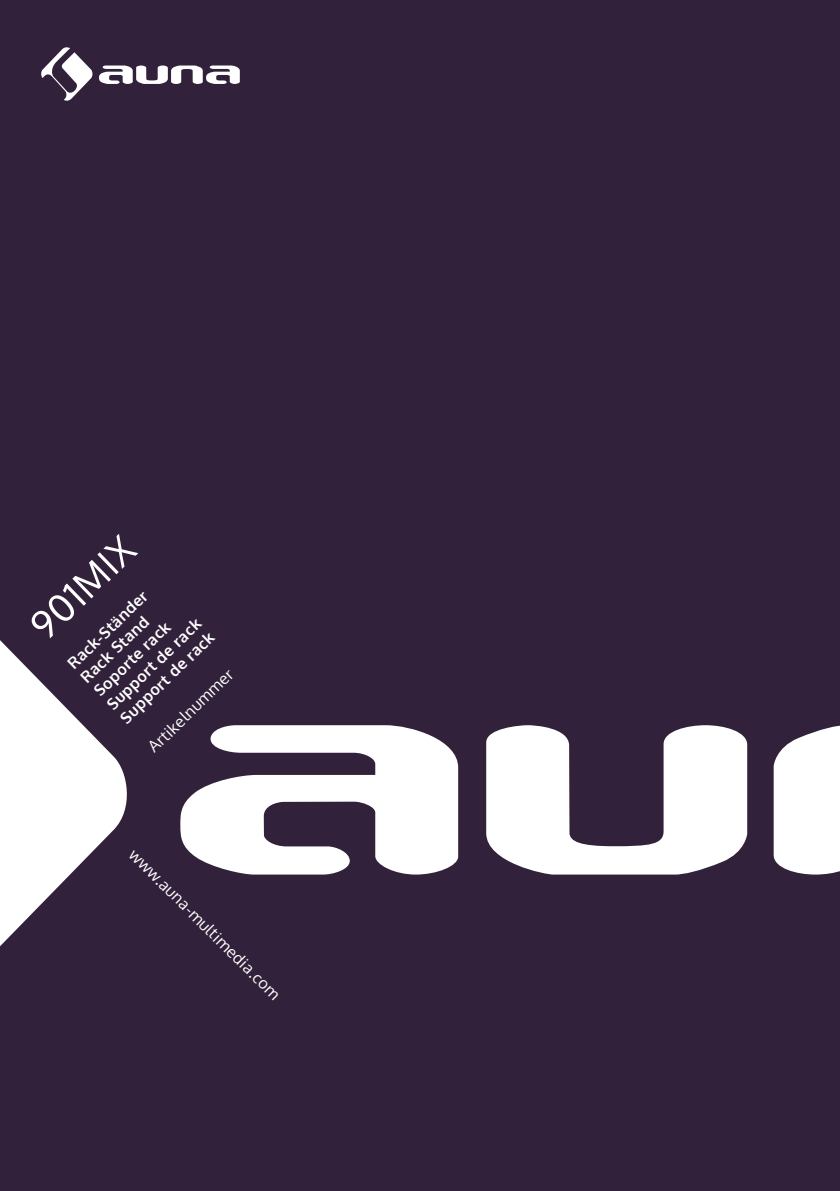
<style>
.page{position:relative;width:840px;height:1191px;background:#fff}
.page>*{position:absolute;margin:0;border:0;box-sizing:border-box;transform-origin:0 0}
.t1{font:38px "Oxygen";color:#fff}
.t2{font:16px "Oxygen";color:#fff}
.t3{font:700 15.8px/19px "Oxygen";color:#fff}
</style>
<div class="page">
<div style="left:0;top:0;width:839px;height:1191px;background:#32213a"></div>
<svg style="left:0;top:640px;width:127px;height:306px;fill:#fff"></svg>
<svg style="left:180px;top:725px;width:278px;height:149px;fill:#fff"></svg>
<svg style="left:486px;top:725px;width:260px;height:149px"></svg>
<svg style="left:773px;top:725px;width:66px;height:149px"></svg>
<svg style="left:41px;top:47px;width:52px;height:54px"></svg>
<svg style="left:99px;top:66px;width:141px;height:18px"></svg>
<h1 class="t1" style="left:19px;top:613px;width:129px;rotate:-44deg">901MIX</h1>
<p class="t3" style="left:64px;top:659px;width:125px;rotate:-44deg">Rack-Ständer<br>Rack Stand<br>Soporte rack<br>Support de rack<br>Support de rack</p>
<p class="t2" style="left:143px;top:741px;width:113px;rotate:-44deg">Artikelnummer</p>
<p class="t2" style="left:140px;top:844px;width:207px;rotate:45deg">www.auna-multimedia.com</p>
</div>
